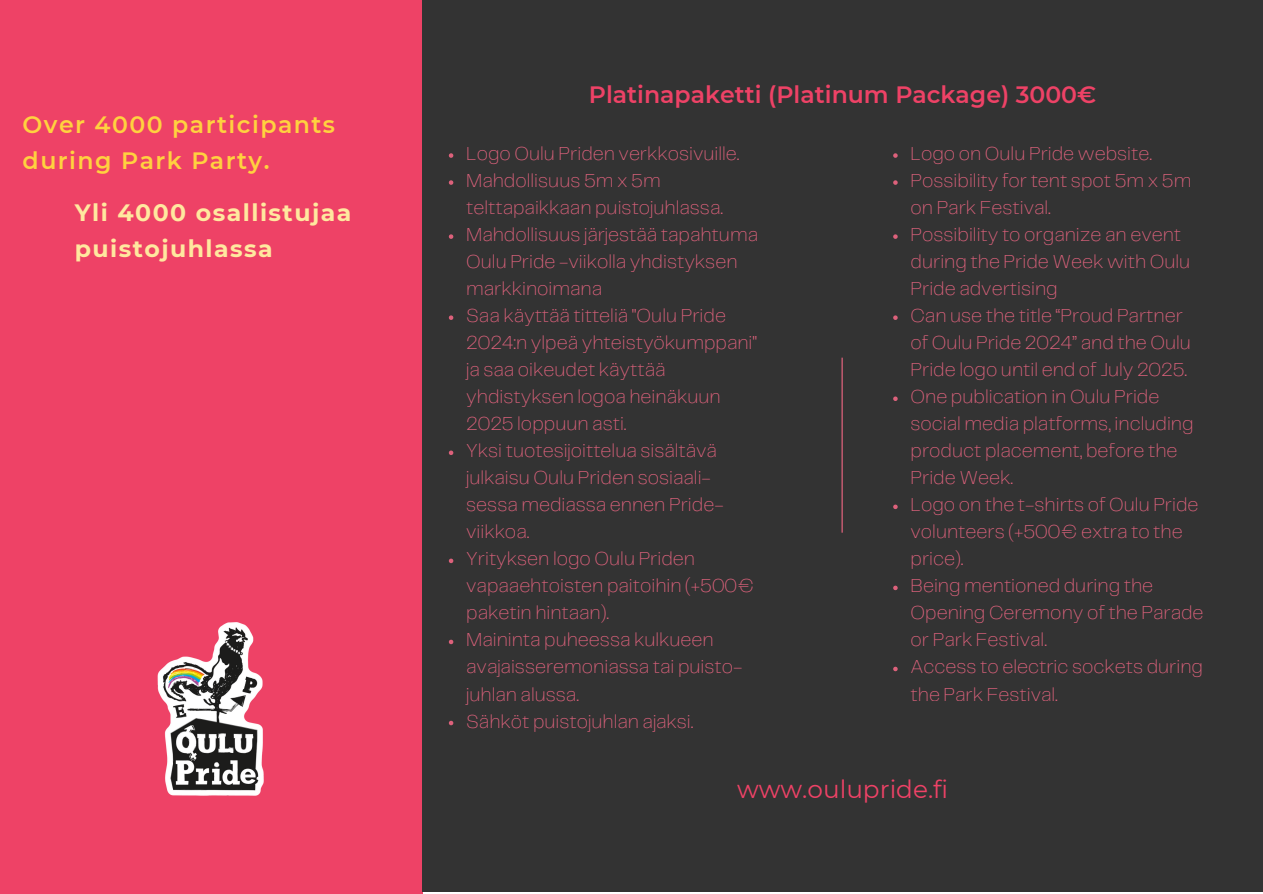
<style>
.page{position:relative;width:1263px;height:894px;background:#fff}
.page>*{position:absolute;margin:0;border:0;box-sizing:border-box;transform-origin:0 0}
.t1{font:24.75px "Montserrat";color:#ee4266}
.t2{font:600 23.7px "Montserrat";color:#ee4266}
.t3{font:600 23.7px/36px "Montserrat";letter-spacing:.06em;color:#ffd23f}
.t4{font:700 23.7px/36px "Montserrat";letter-spacing:.06em;color:#ffe89f}
.t5{font:200 19.5px/27px "Telegraf";color:#f16784}
</style>
<div class="page">
<div style="left:0;top:0;width:422px;height:893px;background:#ee4266"></div>
<div style="left:422px;top:0;width:840px;height:891px;background:#333"></div>
<img style="left:157px;top:622px;width:107px;height:174px">
<svg style="left:449px;top:153px;width:4px;height:5px"></svg>
<svg style="left:449px;top:180px;width:4px;height:5px"></svg>
<svg style="left:449px;top:234px;width:4px;height:5px"></svg>
<svg style="left:449px;top:315px;width:4px;height:5px"></svg>
<svg style="left:449px;top:450px;width:4px;height:5px"></svg>
<svg style="left:449px;top:558px;width:4px;height:5px"></svg>
<svg style="left:449px;top:639px;width:4px;height:5px"></svg>
<svg style="left:449px;top:720px;width:4px;height:5px"></svg>
<svg style="left:893px;top:153px;width:5px;height:5px"></svg>
<svg style="left:893px;top:180px;width:5px;height:5px"></svg>
<svg style="left:893px;top:234px;width:5px;height:5px"></svg>
<svg style="left:893px;top:315px;width:5px;height:5px"></svg>
<svg style="left:893px;top:396px;width:5px;height:5px"></svg>
<svg style="left:893px;top:504px;width:5px;height:5px"></svg>
<svg style="left:893px;top:585px;width:5px;height:5px"></svg>
<svg style="left:893px;top:666px;width:5px;height:5px"></svg>
<hr style="left:841px;top:357px;width:2px;height:175px;background:#f16784">
<h1 class="t3" style="left:23px;top:106px;width:314px">Over 4000 participants during Park Party.</h1>
<p class="t4" style="left:75px;top:194px;width:278px">Yli 4000 osallistujaa puistojuhlassa</p>
<h1 class="t2" style="left:589px;top:80px;width:509px">Platinapaketti (Platinum Package) 3000€</h1>
<p class="t5" style="left:466px;top:141px;width:293px">Logo Oulu Priden verkkosivuille.<br>Mahdollisuus 5m x 5m telttapaikkaan puistojuhlassa.<br>Mahdollisuus järjestää tapahtuma<br>Oulu Pride -viikolla yhdistyksen markkinoimana<br>Saa käyttää titteliä "Oulu Pride<br>2024:n ylpeä yhteistyökumppani" ja saa oikeudet käyttää yhdistyksen logoa heinäkuun<br>2025 loppuun asti.<br>Yksi tuotesijoittelua sisältävä julkaisu Oulu Priden sosiaali&shy;sessa mediassa ennen Pride&shy;viikkoa.<br>Yrityksen logo Oulu Priden vapaaehtoisten paitoihin (+500€ paketin hintaan).<br>Maininta puheessa kulkueen avajaisseremoniassa tai puisto&shy;juhlan alussa.<br>Sähköt puistojuhlan ajaksi.</p>
<p class="t5" style="left:910px;top:141px;width:295px">Logo on Oulu Pride website.<br>Possibility for tent spot 5m x 5m on Park Festival.<br>Possibility to organize an event during the Pride Week with Oulu<br>Pride advertising<br>Can use the title “Proud Partner of Oulu Pride 2024” and the Oulu<br>Pride logo until end of July 2025.<br>One publication in Oulu Pride social media platforms, including product placement, before the<br>Pride Week.<br>Logo on the t-shirts of Oulu Pride volunteers (+500€ extra to the price).<br>Being mentioned during the<br>Opening Ceremony of the Parade or Park Festival.<br>Access to electric sockets during the Park Festival.</p>
<p class="t1" style="left:737px;top:773px;width:213px">www.oulupride.fi</p>
</div>
